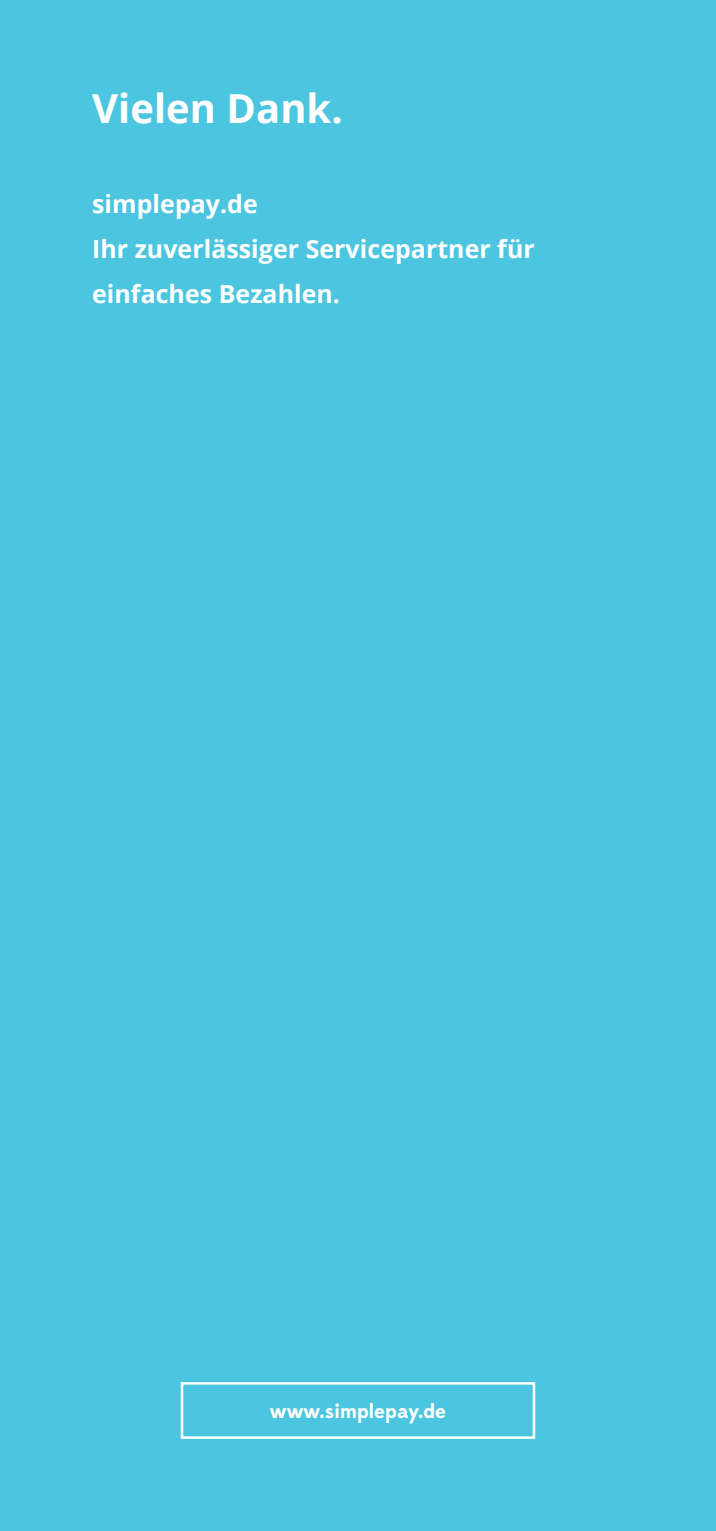
<style>
.page{position:relative;width:716px;height:1531px;background:#4cc6e0}
.page>*{position:absolute;margin:0;border:0;box-sizing:border-box;transform-origin:0 0}
.t1{font:700 40px "Open Sans";color:#fff}
.t2{font:700 25px "Open Sans";color:#fff}
.t3{font:700 20px "Edmondsans";color:#fff}
</style>
<div class="page">
<div style="left:181px;top:1382px;width:354px;height:57px;border:2px solid #fff"></div>
<p class="t1" style="left:92px;top:80px;width:252px">Vielen Dank.</p>
<p class="t2" style="left:92px;top:186px;width:167px">simplepay.de</p>
<p class="t2" style="left:92px;top:231px;width:444px">Ihr zuverlässiger Servicepartner für</p>
<p class="t2" style="left:92px;top:276px;width:249px">einfaches Bezahlen.</p>
<p class="t3" style="left:270px;top:1399px;width:178px">www.simplepay.de</p>
</div>
